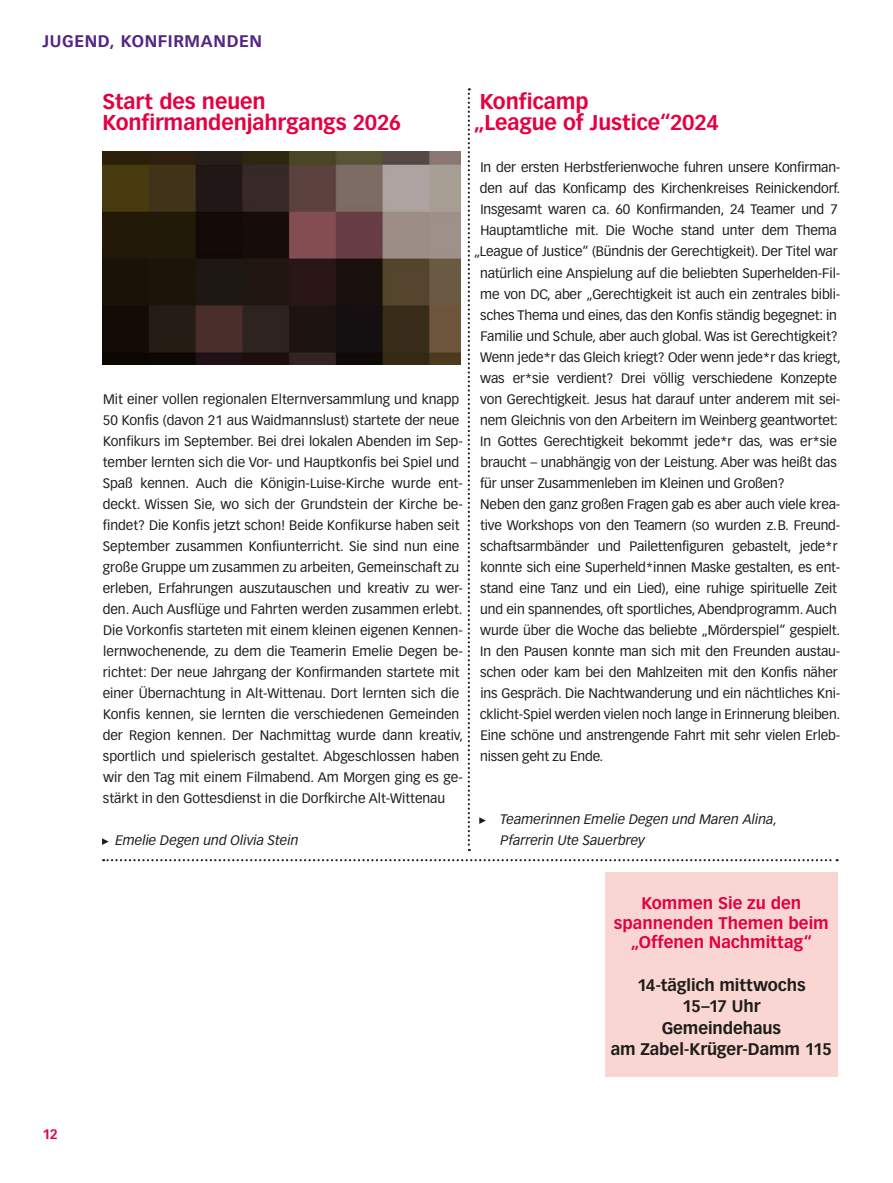
<style>
.page{position:relative;width:893px;height:1183px;background:#fff}
.page>*{position:absolute;margin:0;border:0;box-sizing:border-box;transform-origin:0 0}
.t1{font:700 21px/21px "Vectora LH";letter-spacing:-.005em;color:#e40041}
.t2{font:700 16.5px/21.5px "Vectora LH";letter-spacing:-.005em;color:#1d1d1b;text-align:center}
.t3{font:700 16.5px/19.8px "Vectora LH";color:#e40041;text-align:center}
.t4{font:700 16.5px "Vectora LH";letter-spacing:.035em;color:#542583}
.t5{font:13.5px/21px "Vectora LH";letter-spacing:-.01em;color:#1d1d1b}
.t6{font:italic 13.5px/21px "Vectora LH";letter-spacing:.005em;color:#1d1d1b}
.t7{font:700 13.5px "Vectora LH";color:#e40041}
</style>
<div class="page">
<svg style="left:102px;top:838px;width:7px;height:6px"></svg>
<img style="left:102px;top:151px;width:358px;height:213px">
<svg style="left:479px;top:817px;width:7px;height:6px"></svg>
<div style="left:605px;top:871px;width:233px;height:204px;background:#fad6d2"></div>
<svg style="left:103px;top:859px;width:735px;height:2px"></svg>
<svg style="left:468px;top:88px;width:2px;height:762px"></svg>
<p class="t4" style="left:43px;top:31px;width:221px">JUGEND, KONFIRMANDEN</p>
<h1 class="t1" style="left:102px;top:91px;width:300px">Start des neuen<br>Konfirmandenjahrgangs 2026</h1>
<p class="t5" style="left:103px;top:388px;width:362px">Mit einer vollen regionalen Elternversammlung und knapp 50 Konfis (davon 21 aus Waidmannslust) startete der neue Konfikurs im September. Bei drei lokalen Abenden im Sep&shy;tember lernten sich die Vor- und Hauptkonfis bei Spiel und Spaß kennen. Auch die Königin-Luise-Kirche wurde ent&shy;deckt. Wissen Sie, wo sich der Grundstein der Kirche be&shy;findet? Die Konfis jetzt schon! Beide Konfikurse haben seit September zusammen Konfiunterricht. Sie sind nun eine große Gruppe um zusammen zu arbeiten, Gemeinschaft zu erleben, Erfahrungen auszutauschen und kreativ zu wer&shy;den. Auch Ausflüge und Fahrten werden zusammen erlebt.<br>Die Vorkonfis starteten mit einem kleinen eigenen Kennen&shy;lernwochenende, zu dem die Teamerin Emelie Degen be&shy;richtet: Der neue Jahrgang der Konfirmanden startete mit einer Übernachtung in Alt-Wittenau. Dort lernten sich die Konfis kennen, sie lernten die verschiedenen Gemeinden der Region kennen. Der Nachmittag wurde dann kreativ, sportlich und spielerisch gestaltet. Abgeschlossen haben wir den Tag mit einem Filmabend. Am Morgen ging es ge&shy;stärkt in den Gottesdienst in die Dorfkirche Alt-Wittenau</p>
<p class="t6" style="left:115px;top:829px;width:185px">Emelie Degen und Olivia Stein</p>
<h1 class="t1" style="left:474px;top:91px;width:246px">Konficamp<br>„League of Justice“2024</h1>
<p class="t5" style="left:480px;top:157px;width:362px">In der ersten Herbstferienwoche fuhren unsere Konfirman-</p>
<p class="t5" style="left:480px;top:178px;width:362px">den auf das Konficamp des Kirchenkreises Reinickendorf.</p>
<p class="t5" style="left:480px;top:199px;width:359px">Insgesamt waren ca. 60 Konfirmanden, 24 Teamer und 7</p>
<p class="t5" style="left:480px;top:220px;width:358px">Hauptamtliche mit. Die Woche stand unter dem Thema</p>
<p class="t5" style="left:474px;top:241px;width:365px">„League of Justice“ (Bündnis der Gerechtigkeit). Der Titel war</p>
<p class="t5" style="left:480px;top:262px;width:362px">natürlich eine Anspielung auf die beliebten Superhelden-Fil-</p>
<p class="t5" style="left:480px;top:283px;width:362px">me von DC, aber „Gerechtigkeit ist auch ein zentrales bibli-</p>
<p class="t5" style="left:480px;top:304px;width:358px">sches Thema und eines, das den Konfis ständig begegnet: in</p>
<p class="t5" style="left:480px;top:325px;width:359px">Familie und Schule, aber auch global. Was ist Gerechtigkeit?</p>
<p class="t5" style="left:480px;top:346px;width:362px">Wenn jede*r das Gleich kriegt? Oder wenn jede*r das kriegt,</p>
<p class="t5" style="left:480px;top:367px;width:358px">was er*sie verdient? Drei völlig verschiedene Konzepte</p>
<p class="t5" style="left:480px;top:388px;width:362px">von Gerechtigkeit. Jesus hat darauf unter anderem mit sei-</p>
<p class="t5" style="left:480px;top:409px;width:359px">nem Gleichnis von den Arbeitern im Weinberg geantwortet:</p>
<p class="t5" style="left:480px;top:430px;width:358px">In Gottes Gerechtigkeit bekommt jede*r das, was er*sie</p>
<p class="t5" style="left:480px;top:451px;width:358px">braucht – unabhängig von der Leistung. Aber was heißt das</p>
<p class="t5" style="left:480px;top:472px;width:306px">für unser Zusammenleben im Kleinen und Großen?</p>
<p class="t5" style="left:480px;top:493px;width:362px">Neben den ganz großen Fragen gab es aber auch viele krea-</p>
<p class="t5" style="left:480px;top:514px;width:362px">tive Workshops von den Teamern (so wurden z.B. Freund-</p>
<p class="t5" style="left:480px;top:535px;width:359px">schaftsarmbänder und Pailettenfiguren gebastelt, jede*r</p>
<p class="t5" style="left:480px;top:556px;width:361px">konnte sich eine Superheld*innen Maske gestalten, es ent-</p>
<p class="t5" style="left:480px;top:577px;width:358px">stand eine Tanz und ein Lied), eine ruhige spirituelle Zeit</p>
<p class="t5" style="left:480px;top:598px;width:358px">und ein spannendes, oft sportliches, Abendprogramm. Auch</p>
<p class="t5" style="left:480px;top:619px;width:362px">wurde über die Woche das beliebte „Mörderspiel“ gespielt.</p>
<p class="t5" style="left:480px;top:640px;width:362px">In den Pausen konnte man sich mit den Freunden austau-</p>
<p class="t5" style="left:480px;top:661px;width:359px">schen oder kam bei den Mahlzeiten mit den Konfis näher</p>
<p class="t5" style="left:480px;top:682px;width:361px">ins Gespräch. Die Nachtwanderung und ein nächtliches Kni-</p>
<p class="t5" style="left:480px;top:703px;width:362px">cklicht-Spiel werden vielen noch lange in Erinnerung bleiben.</p>
<p class="t5" style="left:480px;top:724px;width:362px">Eine schöne und anstrengende Fahrt mit sehr vielen Erleb-</p>
<p class="t5" style="left:480px;top:745px;width:125px">nissen geht zu Ende.</p>
<p class="t6" style="left:500px;top:808px;width:278px">Teamerinnen Emelie Degen und Maren Alina,<br>Pfarrerin Ute Sauerbrey</p>
<p class="t3" style="left:614px;top:892px;width:216px">Kommen Sie zu den spannenden Themen beim „Offenen Nachmittag“</p>
<p class="t2" style="left:611px;top:973px;width:223px">14-täglich mittwochs<br>15–17 Uhr<br>Gemeindehaus<br>am Zabel-Krüger-Damm 115</p>
<p class="t7" style="left:43px;top:1125px;width:17px">12</p>
</div>
